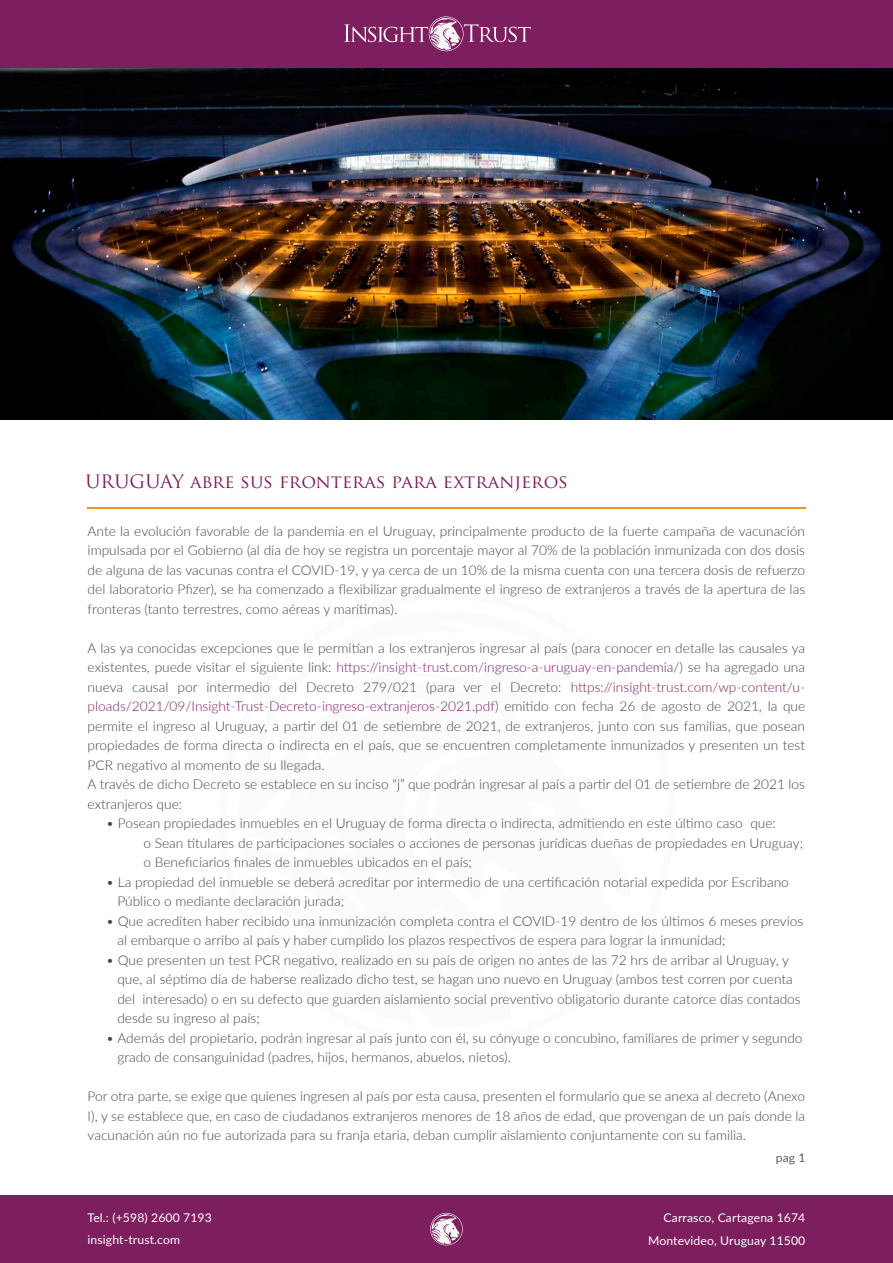
<style>
.page{position:relative;width:893px;height:1263px;background:#fff}
.page>*{position:absolute;margin:0;border:0;box-sizing:border-box;transform-origin:0 0}
.t1{font:18px "Trajan Pro";color:#791c59}
.t2{font:300 13.5px/19.5px "Lato";color:#474242}
.t3{font:12px/22.5px "Lato";letter-spacing:.01em;color:#fff}
.t4{font:12px "Lato";color:#5b5b5f}
.s1{color:#7d1e5e}
</style>
<div class="page">
<img style="left:0;top:68px;width:893px;height:352px">
<hr style="left:87px;top:507px;width:718px;height:2px;background:#ed9318">
<div style="left:0;top:0;width:893px;height:68px;background:#7d1e5e"></div>
<svg style="left:344px;top:16px;width:187px;height:35px"></svg>
<div style="left:0;top:1195px;width:893px;height:68px;background:#7d1e5e"></div>
<svg style="left:430px;top:1213px;width:33px;height:32px"></svg>
<h1 class="t1" style="left:85px;top:470px;width:484px">URUGUAY abre sus fronteras para extranjeros</h1>
<p class="t2" style="left:88px;top:521px;width:719px;text-align:justify">Ante la evolución favorable de la pandemia en el Uruguay, principalmente producto de la fuerte campaña de vacunación impulsada por el Gobierno (al día de hoy se registra un porcentaje mayor al 70% de la población inmunizada con dos dosis de alguna de las vacunas contra el COVID-19, y ya cerca de un 10% de la misma cuenta con una tercera dosis de refuerzo del laboratorio Pfizer), se ha comenzado a flexibilizar gradualmente el ingreso de extranjeros a través de la apertura de las fronteras (tanto terrestres, como aéreas y marítimas).</p>
<p class="t2" style="left:88px;top:638px;width:719px">A las ya conocidas excepciones que le permitían a los extranjeros ingresar al país (para conocer en detalle las causales ya existentes, puede visitar el siguiente link: <span class="s1">https://insight-trust.com/ingreso-a-uruguay-en-pandemia/</span>) se ha agregado una nueva causal por intermedio del Decreto 279/021 (para ver el Decreto: <span class="s1">https://insight-trust.com/wp-content/u&shy;ploads/2021/09/Insight-Trust-Decreto-ingreso-extranjeros-2021.pdf</span>) emitido con fecha 26 de agosto de 2021, la que permite el ingreso al Uruguay, a partir del 01 de setiembre de 2021, de extranjeros, junto con sus familias, que posean propiedades de forma directa o indirecta en el país, que se encuentren completamente inmunizados y presenten un test PCR negativo al momento de su llegada.<br>A través de dicho Decreto se establece en su inciso “j” que podrán ingresar al país a partir del 01 de setiembre de 2021 los extranjeros que:</p>
<p class="t2" style="left:143px;top:813px;width:661px;text-indent:-37px">• Posean propiedades inmuebles en el Uruguay de forma directa o indirecta, admitiendo en este último caso que:<br>o Sean titulares de participaciones sociales o acciones de personas jurídicas dueñas de propiedades en Uruguay; o Beneficiarios finales de inmuebles ubicados en el país;</p>
<p class="t2" style="left:117px;top:872px;width:673px;text-indent:-11px">• La propiedad del inmueble se deberá acreditar por intermedio de una certificación notarial expedida por Escribano<br>Público o mediante declaración jurada;</p>
<p class="t2" style="left:117px;top:911px;width:687px;text-indent:-11px">• Que acrediten haber recibido una inmunización completa contra el COVID-19 dentro de los últimos 6 meses previos al embarque o arribo al país y haber cumplido los plazos respectivos de espera para lograr la inmunidad;</p>
<p class="t2" style="left:117px;top:950px;width:685px;text-indent:-11px">• Que presenten un test PCR negativo, realizado en su país de origen no antes de las 72 hrs de arribar al Uruguay, y que, al séptimo día de haberse realizado dicho test, se hagan uno nuevo en Uruguay (ambos test corren por cuenta del interesado) o en su defecto que guarden aislamiento social preventivo obligatorio durante catorce días contados desde su ingreso al país;</p>
<p class="t2" style="left:117px;top:1028px;width:687px;text-indent:-11px">• Además del propietario, podrán ingresar al país junto con él, su cónyuge o concubino, familiares de primer y segundo grado de consanguinidad (padres, hijos, hermanos, abuelos, nietos).</p>
<p class="t2" style="left:88px;top:1086px;width:719px;text-align:justify">Por otra parte, se exige que quienes ingresen al país por esta causa, presenten el formulario que se anexa al decreto (Anexo I), y se establece que, en caso de ciudadanos extranjeros menores de 18 años de edad, que provengan de un país donde la vacunación aún no fue autorizada para su franja etaria, deban cumplir aislamiento conjuntamente con su familia.</p>
<p class="t4" style="left:776px;top:1148px;width:31px">pag 1</p>
<p class="t3" style="left:88px;top:1206px;width:126px">Tel.: (+598) 2600 7193 insight-trust.com</p>
<p class="t3" style="left:664px;top:1206px;width:143px">Carrasco, Cartagena 1674</p>
<p class="t3" style="left:648px;top:1229px;width:159px">Montevideo, Uruguay 11500</p>
</div>
